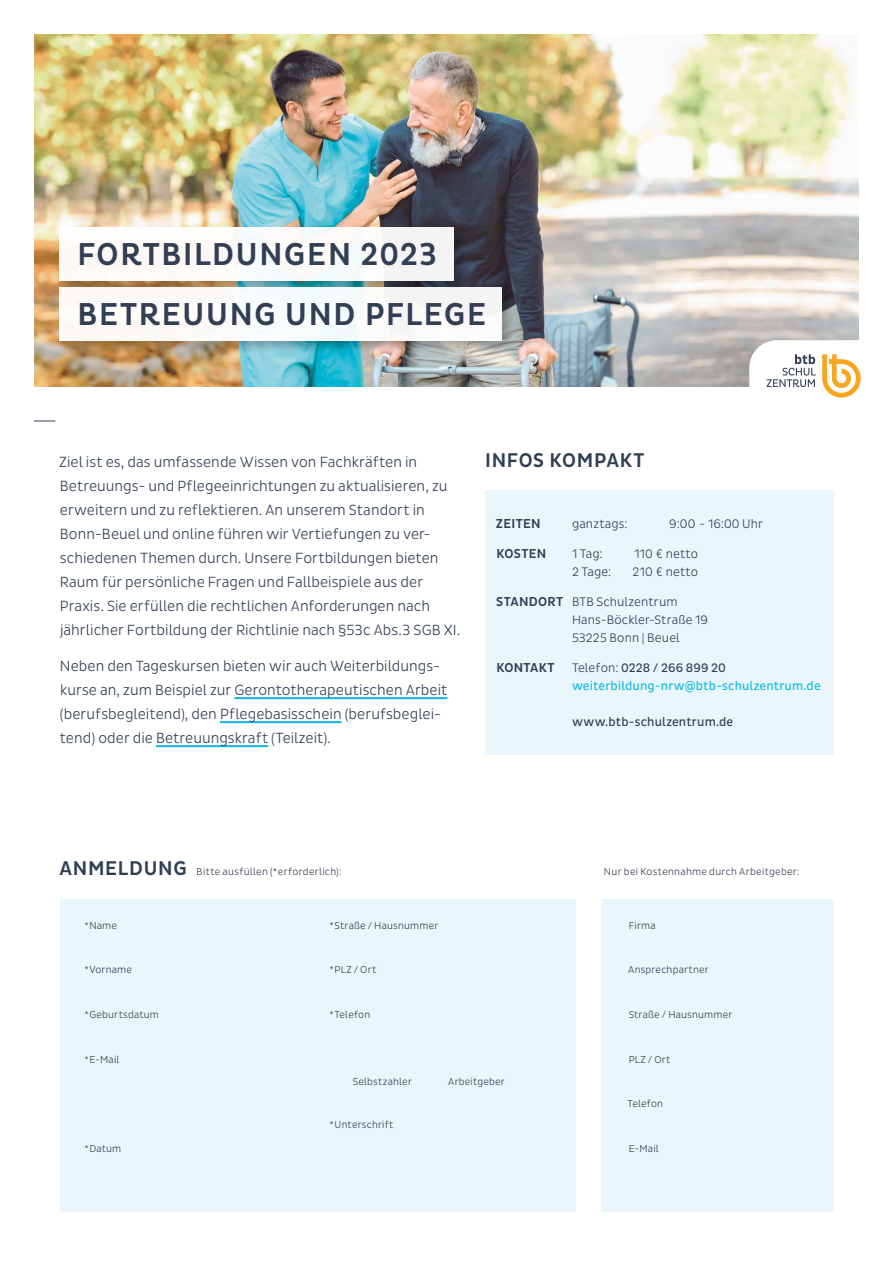
<style>
.page{position:relative;width:893px;height:1263px;background:#fff}
.page>*{position:absolute;margin:0;border:0;box-sizing:border-box;transform-origin:0 0}
.t1{font:500 32.25px/59.6px "Pluto Cond";letter-spacing:.035em;color:#323e53}
.t2{font:500 20.25px "Pluto Sans Cond";letter-spacing:.035em;color:#323e53}
.t3{font:300 15px/24px "Pluto Sans Cond";letter-spacing:.005em;color:#323e53}
.t4{font:500 13.2px "Pluto Sans Cond";letter-spacing:.025em;color:#323e53}
.t5{font:300 12.6px/18px "Pluto Sans Cond";letter-spacing:.01em;color:#323e53}
.t6{font:12.6px/18px "Pluto Sans Cond";letter-spacing:.01em;color:#16bade}
.t7{font:12.6px "Pluto Sans Cond";letter-spacing:.015em;color:#323e53}
.t8{font:300 10.2px "Pluto Sans Cond";letter-spacing:.02em;color:#323e53}
.s1{font-weight:500;font-size:13.2px}
.s2{font-weight:300;color:#323e53}
.s3{color:#323e53}
.s4{font-weight:500;font-size:20.25px}
</style>
<div class="page">
<div style="left:485px;top:491px;width:348px;height:264px;background:#e9f6fb"></div>
<img style="left:34px;top:34px;width:825px;height:353px">
<div style="left:60px;top:899px;width:515px;height:312px;background:#e9f6fb"></div>
<div style="left:601px;top:899px;width:232px;height:312px;background:#e9f6fb"></div>
<svg style="left:749px;top:340px;width:112px;height:58px"></svg>
<hr style="left:234px;top:697px;width:213px;height:2px;background:#16bade">
<hr style="left:220px;top:721px;width:122px;height:2px;background:#16bade">
<hr style="left:156px;top:745px;width:112px;height:2px;background:#16bade">
<div style="left:56px;top:224px;width:413px;height:72px;background:#000;opacity:.3"></div>
<div style="left:60px;top:227px;width:394px;height:54px;background:#fbfaf7"></div>
<div style="left:56px;top:284px;width:461px;height:71px;background:#000;opacity:.3"></div>
<div style="left:60px;top:287px;width:442px;height:53px;background:#fafaf8"></div>
<svg style="left:34px;top:421px;width:21px;height:1px"></svg>
<h1 class="t1" style="left:77px;top:225px;width:411px">FORTBILDUNGEN 2023<br>BETREUUNG UND PFLEGE</h1>
<p class="t3" style="left:59px;top:450px;width:403px">Ziel ist es, das umfassende Wissen von Fachkräften in Betreuungs- und Pflegeeinrichtungen zu aktualisieren, zu erweitern und zu reflektieren. An unserem Standort in Bonn-Beuel und online führen wir Vertiefungen zu ver&shy;schiedenen Themen durch. Unsere Fortbildungen bieten Raum für persönliche Fragen und Fallbeispiele aus der Praxis. Sie erfüllen die rechtlichen Anforderungen nach jährlicher Fortbildung der Richtlinie nach §53c Abs.3 SGB XI.</p>
<p class="t3" style="left:60px;top:654px;width:389px">Neben den Tageskursen bieten wir auch Weiterbildungs&shy;kurse an, zum Beispiel zur Gerontotherapeutischen Arbeit (berufsbegleitend), den Pflegebasisschein (berufsbeglei&shy;tend) oder die Betreuungskraft (Teilzeit).</p>
<h2 class="t2" style="left:485px;top:448px;width:161px">INFOS KOMPAKT</h2>
<p class="t4" style="left:496px;top:516px;width:46px">ZEITEN</p>
<p class="t5" style="left:572px;top:515px;width:57px">ganztags:</p>
<p class="t5" style="left:669px;top:515px;width:95px">9:00 - 16:00 Uhr</p>
<p class="t4" style="left:496px;top:546px;width:51px">KOSTEN</p>
<p class="t5" style="left:572px;top:545px;width:32px">1 Tag:</p>
<p class="t5" style="left:634px;top:545px;width:65px">110 € netto</p>
<p class="t5" style="left:572px;top:563px;width:41px">2 Tage:</p>
<p class="t5" style="left:633px;top:563px;width:67px">210 € netto</p>
<p class="t5" style="left:572px;top:593px;width:138px;text-indent:-76px"><span class="s1">STANDORT</span> BTB Schulzentrum<br>Hans-Böckler-Straße 19<br>53225 Bonn | Beuel</p>
<p class="t4" style="left:496px;top:660px;width:60px">KONTAKT</p>
<p class="t6" style="left:572px;top:659px;width:250px"><span class="s2">Telefon:</span> <span class="s3">0228 / 266 899 20 </span>weiterbildung-nrw@btb-schulzentrum.de</p>
<p class="t7" style="left:572px;top:715px;width:163px">www.btb-schulzentrum.de</p>
<p class="t8" style="left:59px;top:866px;width:284px"><span class="s4">ANMELDUNG</span> Bitte ausfüllen (*erforderlich):</p>
<p class="t8" style="left:604px;top:866px;width:197px">Nur bei Kostennahme durch Arbeitgeber:</p>
<p class="t8" style="left:84px;top:919px;width:34px">*Name</p>
<p class="t8" style="left:330px;top:919px;width:110px">*Straße / Hausnummer</p>
<p class="t8" style="left:629px;top:919px;width:29px">Firma</p>
<p class="t8" style="left:84px;top:964px;width:49px">*Vorname</p>
<p class="t8" style="left:330px;top:964px;width:48px">*PLZ / Ort</p>
<p class="t8" style="left:628px;top:964px;width:82px">Ansprechpartner</p>
<p class="t8" style="left:84px;top:1009px;width:76px">*Geburtsdatum</p>
<p class="t8" style="left:84px;top:1054px;width:37px">*E-Mail</p>
<p class="t8" style="left:330px;top:1009px;width:42px">*Telefon</p>
<p class="t8" style="left:629px;top:1009px;width:105px">Straße / Hausnummer</p>
<p class="t8" style="left:629px;top:1053px;width:43px">PLZ / Ort</p>
<p class="t8" style="left:353px;top:1076px;width:61px">Selbstzahler</p>
<p class="t8" style="left:448px;top:1076px;width:58px">Arbeitgeber</p>
<p class="t8" style="left:627px;top:1098px;width:37px">Telefon</p>
<p class="t8" style="left:330px;top:1119px;width:65px">*Unterschrift</p>
<p class="t8" style="left:84px;top:1143px;width:38px">*Datum</p>
<p class="t8" style="left:629px;top:1143px;width:32px">E-Mail</p>
</div>
